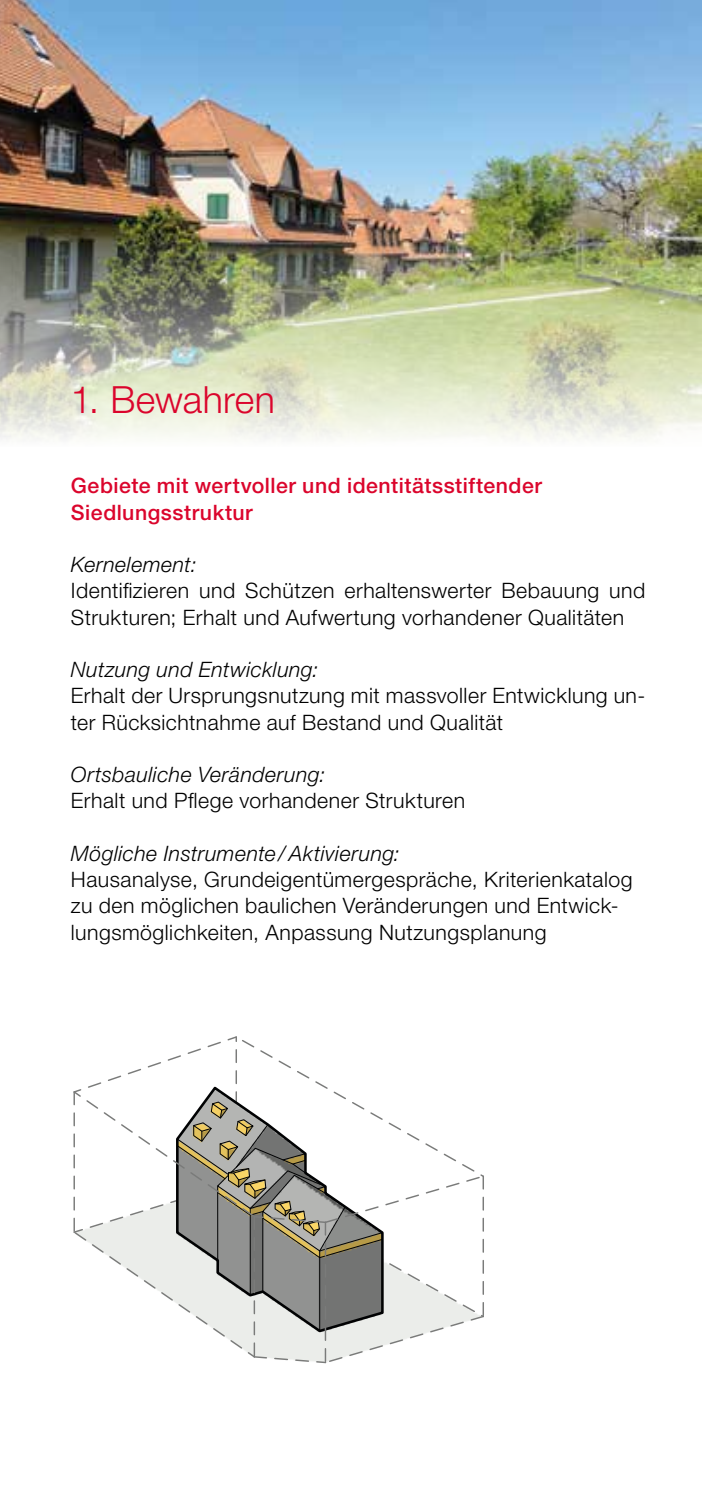
<style>
.page{position:relative;width:702px;height:1489px;background:#fff}
.page>*{position:absolute;margin:0;border:0;box-sizing:border-box;transform-origin:0 0}
.t1{font:300 37.5px "Helvetica Neue LT Std";letter-spacing:.005em;color:#db052c}
.t2{font:300 21.25px/26.2px "Helvetica Neue LT Std";letter-spacing:.025em;color:#000}
.t3{font:italic 300 21.25px "Helvetica Neue LT Std";letter-spacing:.025em;color:#000}
.t4{font:500 21.25px/26.2px "Helvetica Neue LT Std";letter-spacing:.025em;color:#db052c}
</style>
<div class="page">
<img style="left:1px;top:0;width:701px;height:439px">
<svg style="left:0;top:0;width:1px;height:438px"></svg>
<svg style="left:73px;top:1036px;width:411px;height:328px"></svg>
<h1 class="t1" style="left:71px;top:377px;width:205px">1. Bewahren</h1>
<p class="t4" style="left:71px;top:472px;width:472px">Gebiete mit wertvoller und identitätsstiftender<br>Siedlungsstruktur</p>
<p class="t3" style="left:71px;top:552px;width:127px">Kernelement:</p>
<p class="t2" style="left:71px;top:577px;width:576px">Identifizieren und Schützen erhaltenswerter Bebauung und<br>Strukturen; Erhalt und Aufwertung vorhandener Qualitäten</p>
<p class="t3" style="left:71px;top:657px;width:249px">Nutzung und Entwicklung:</p>
<p class="t2" style="left:71px;top:682px;width:576px">Erhalt der Ursprungsnutzung mit massvoller Entwicklung un&shy;ter Rücksichtnahme auf Bestand und Qualität</p>
<p class="t3" style="left:71px;top:762px;width:256px">Ortsbauliche Veränderung:</p>
<p class="t2" style="left:71px;top:787px;width:396px">Erhalt und Pflege vorhandener Strukturen</p>
<p class="t3" style="left:71px;top:840px;width:330px">Mögliche Instrumente /Aktivierung:</p>
<p class="t2" style="left:71px;top:866px;width:563px">Hausanalyse, Grundeigentümergespräche, Kriterienkatalog zu den möglichen baulichen Veränderungen und Entwick&shy;lungsmöglichkeiten, Anpassung Nutzungsplanung</p>
</div>
